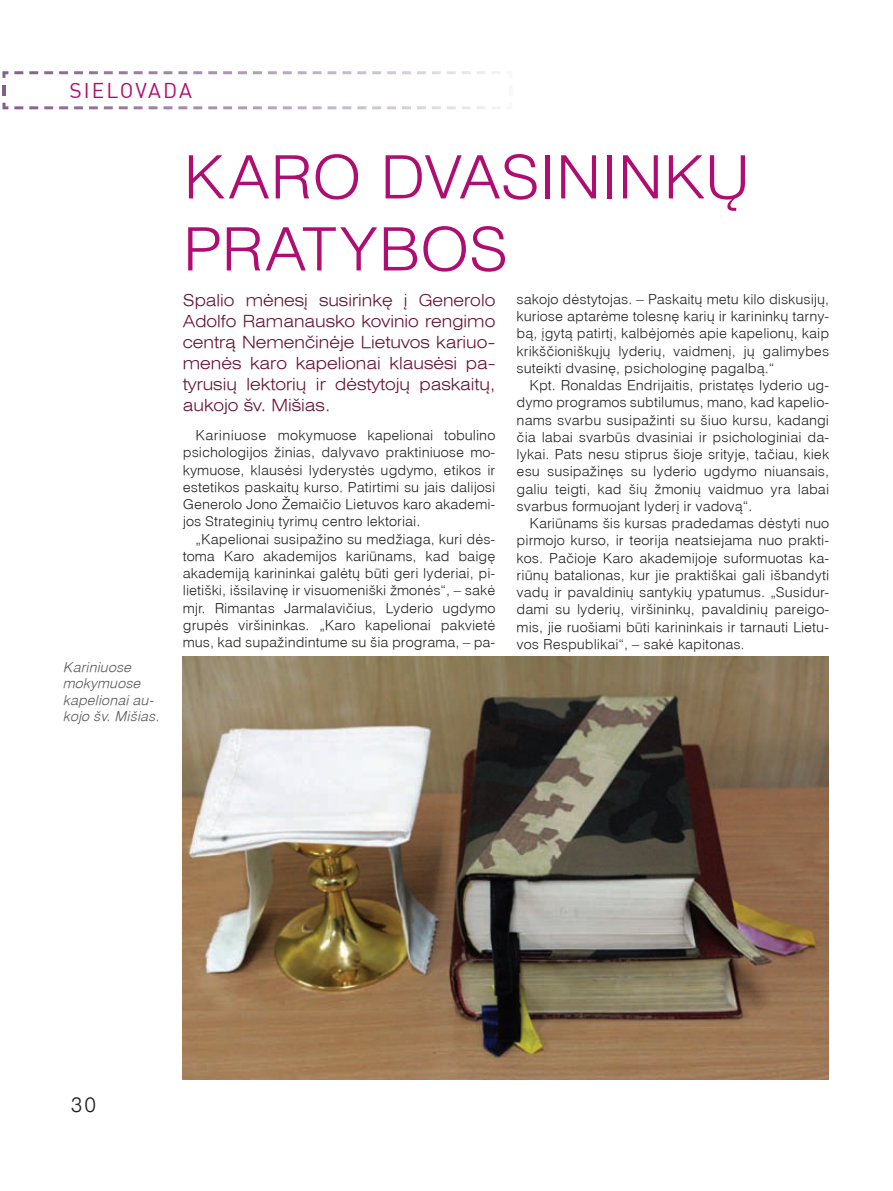
<style>
.page{position:relative;width:893px;height:1191px;background:#fff}
.page>*{position:absolute;margin:0;border:0;box-sizing:border-box;transform-origin:0 0}
.t1{font:300 60px/72px "Helvetica LT";letter-spacing:-.015em;color:#af0d71;scale:1.07 1}
.t2{font:21px "DIN Alt LT";letter-spacing:.095em;color:#af0d71}
.t3{font:300 21px "Helvetica LT";color:#231f20}
.t4{font:300 expanded 16.5px/21px "Helvetica LT";color:#671435;text-align:justify}
.t5{font:300 13.5px/17.2px "Helvetica LT";color:#231f20;text-align:justify;scale:1.07 1}
.t6{font:italic 300 13.5px/16.5px "Helvetica LT";color:#57585a;scale:1.07 1}
</style>
<div class="page">
<svg style="left:2px;top:71px;width:498px;height:38px"></svg>
<img style="left:183px;top:656px;width:646px;height:423px">
<h2 class="t2" style="left:69px;top:77px;width:124px">SIELOVADA</h2>
<p class="t6" style="left:64px;top:658px;width:92px">Kariniuose mokymuose kapelionai au&shy;kojo šv. Mišias.</p>
<h1 class="t1" style="left:183px;top:141px;width:532px">KARO DVASININKŲ<br>PRATYBOS</h1>
<p class="t4" style="left:183px;top:289px;width:314px">Spalio mėnesį susirinkę į Generolo Adolfo Ramanausko kovinio rengimo centrą Nemenčinėje Lietuvos kariuo&shy;menės karo kapelionai klausėsi pa&shy;tyrusių lektorių ir dėstytojų paskaitų, aukojo šv. Mišias.</p>
<p class="t5" style="left:517px;top:290px;width:294px">sakojo dėstytojas. – Paskaitų metu kilo diskusijų, kuriose aptarėme tolesnę karių ir karininkų tarny&shy;bą, įgytą patirtį, kalbėjomės apie kapelionų, kaip krikščioniškųjų lyderių, vaidmenį, jų galimybes suteikti dvasinę, psichologinę pagalbą.“</p>
<p class="t5" style="left:517px;top:376px;width:294px;text-indent:13px">Kpt. Ronaldas Endrijaitis, pristatęs lyderio ug&shy;dymo programos subtilumus, mano, kad kapelio&shy;nams svarbu susipažinti su šiuo kursu, kadangi čia labai svarbūs dvasiniai ir psichologiniai da&shy;lykai. Pats nesu stiprus šioje srityje, tačiau, kiek esu susipažinęs su lyderio ugdymo niuansais, galiu teigti, kad šių žmonių vaidmuo yra labai svarbus formuojant lyderį ir vadovą“.</p>
<p class="t5" style="left:517px;top:514px;width:294px;text-indent:13px">Kariūnams šis kursas pradedamas dėstyti nuo pirmojo kurso, ir teorija neatsiejama nuo prakti&shy;kos. Pačioje Karo akademijoje suformuotas ka&shy;riūnų batalionas, kur jie praktiškai gali išbandyti vadų ir pavaldinių santykių ypatumus. „Susidur&shy;dami su lyderių, viršininkų, pavaldinių pareigo&shy;mis, jie ruošiami būti karininkais ir tarnauti Lietu&shy;vos Respublikai“, – sakė kapitonas.</p>
<p class="t5" style="left:183px;top:426px;width:294px;text-indent:13px">Kariniuose mokymuose kapelionai tobulino psichologijos žinias, dalyvavo praktiniuose mo&shy;kymuose, klausėsi lyderystės ugdymo, etikos ir estetikos paskaitų kurso. Patirtimi su jais dalijosi Generolo Jono Žemaičio Lietuvos karo akademi&shy;jos Strateginių tyrimų centro lektoriai.</p>
<p class="t5" style="left:183px;top:530px;width:294px;text-indent:13px">„Kapelionai susipažino su medžiaga, kuri dės&shy;toma Karo akademijos kariūnams, kad baigę akademiją karininkai galėtų būti geri lyderiai, pi&shy;lietiški, išsilavinę ir visuomeniški žmonės“, – sakė mjr. Rimantas Jarmalavičius, Lyderio ugdymo grupės viršininkas. „Karo kapelionai pakvietė mus, kad supažindintume su šia programa, – pa-</p>
<h2 class="t3" style="left:71px;top:1090px;width:27px">30</h2>
</div>
